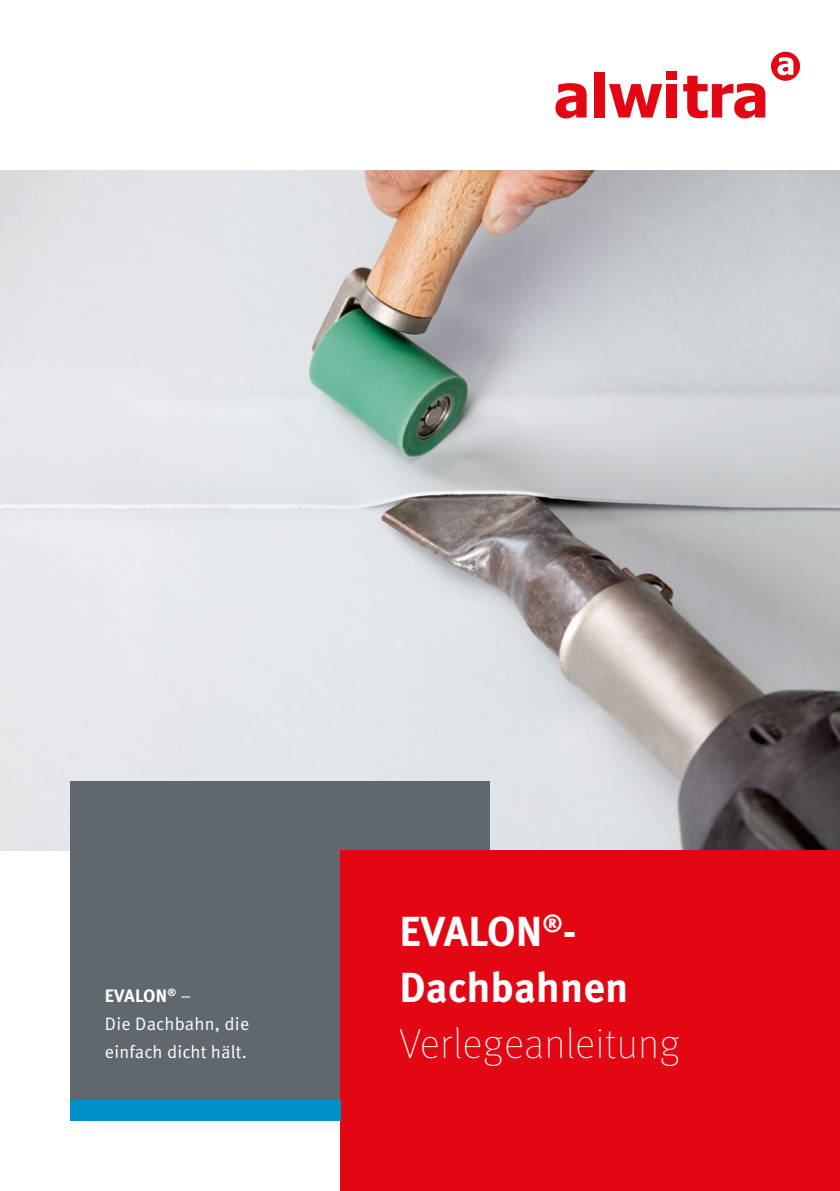
<style>
.page{position:relative;width:840px;height:1191px;background:#fff}
.page>*{position:absolute;margin:0;border:0;box-sizing:border-box;transform-origin:0 0}
.t1{font:700 42px/56px "Meta Pro";color:#fff}
.t2{font:100 42px "Meta Pro";letter-spacing:.015em;color:#fff}
.t3{font:18px/28px "Meta Pro";letter-spacing:.01em;color:#fff}
.s1{font-weight:700}
</style>
<div class="page">
<img style="left:0;top:170px;width:839px;height:680px">
<div style="left:70px;top:780px;width:419px;height:320px;background:#61686d"></div>
<div style="left:340px;top:850px;width:499px;height:341px;background:#e30613"></div>
<div style="left:70px;top:1100px;width:270px;height:21px;background:#0090c9"></div>
<svg style="left:555px;top:83px;width:31px;height:35px"></svg>
<div style="left:594px;top:72px;width:10px;height:45px;background:#e30613"></div>
<svg style="left:609px;top:84px;width:53px;height:33px"></svg>
<div style="left:666px;top:72px;width:10px;height:8px;background:#e30613"></div>
<div style="left:666px;top:84px;width:10px;height:33px;background:#e30613"></div>
<svg style="left:683px;top:76px;width:82px;height:42px"></svg>
<svg style="left:770px;top:52px;width:29px;height:29px"></svg>
<svg style="left:777px;top:57px;width:16px;height:18px"></svg>
<p class="t3" style="left:105px;top:982px;width:146px"><span class="s1">EVALON</span><sup>®</sup> –<br>Die Dachbahn, die einfach dicht hält.</p>
<h1 class="t1" style="left:399px;top:904px;width:230px">EVALON<sup>®</sup>-<br>Dachbahnen</h1>
<h1 class="t2" style="left:399px;top:1014px;width:282px">Verlegeanleitung</h1>
</div>
